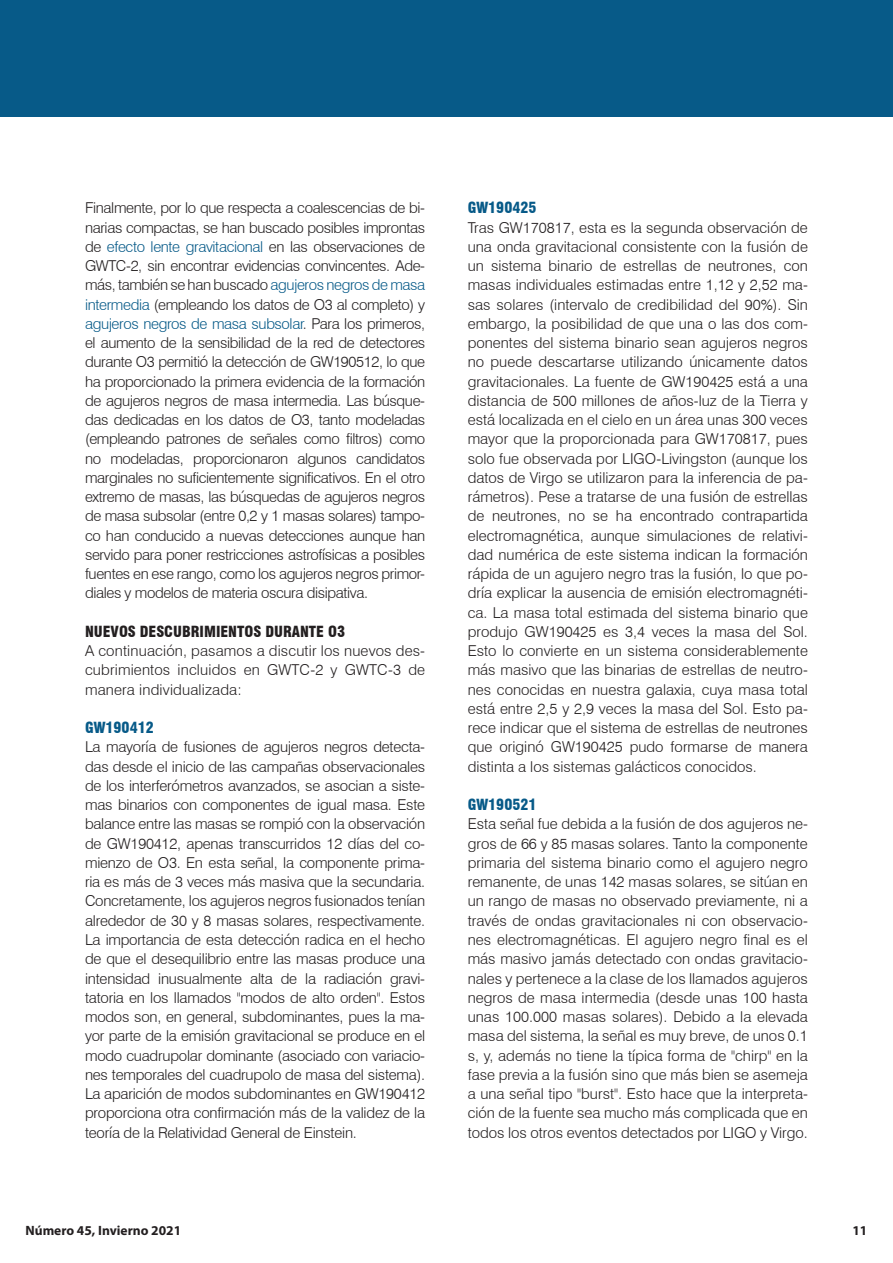
<style>
.page{position:relative;width:893px;height:1263px;background:#fff}
.page>*{position:absolute;margin:0;border:0;box-sizing:border-box;transform-origin:0 0}
.Body_1{font:300 15px/19.2px "Swiss 721 BT";color:#231f20;text-align:justify}
.Body_1-2{font:900 condensed 15px "Swiss 721 BT";color:#231f20}
.Body_1-3{font:900 condensed 15px "Swiss 721 BT";color:#075a88}
.t1{font:700 13.5px "Myriad Pro";color:#231f20}
.s1{color:#075a88}
</style>
<div class="page">
<div style="left:0;top:0;width:893px;height:117px;background:#075a88"></div>
<p class="Body_1" style="left:85px;top:198px;width:342px">Finalmente, por lo que respecta a coalescencias de bi&shy;narias compactas, se han buscado posibles improntas de <span class="s1">efecto lente gravitacional</span> en las observaciones de GWTC-2, sin encontrar evidencias convincentes. Ade&shy;más, también se han buscado <span class="s1">agujeros negros de masa intermedia</span> (empleando los datos de O3 al completo) y <span class="s1">agujeros negros de masa subsolar</span>. Para los primeros, el aumento de la sensibilidad de la red de detectores durante O3 permitió la detección de GW190512, lo que ha proporcionado la primera evidencia de la formación de agujeros negros de masa intermedia. Las búsque&shy;das dedicadas en los datos de O3, tanto modeladas (empleando patrones de señales como filtros) como no modeladas, proporcionaron algunos candidatos marginales no suficientemente significativos. En el otro extremo de masas, las búsquedas de agujeros negros de masa subsolar (entre 0,2 y 1 masas solares) tampo&shy;co han conducido a nuevas detecciones aunque han servido para poner restricciones astrofísicas a posibles fuentes en ese rango, como los agujeros negros primor&shy;diales y modelos de materia oscura disipativa.</p>
<p class="Body_1-2" style="left:85px;top:622px;width:261px">NUEVOS DESCUBRIMIENTOS DURANTE O3</p>
<p class="Body_1" style="left:85px;top:641px;width:342px">A continuación, pasamos a discutir los nuevos des&shy;cubrimientos incluidos en GWTC-2 y GWTC-3 de manera individualizada:</p>
<p class="Body_1-3" style="left:85px;top:719px;width:70px">GW190412</p>
<p class="Body_1" style="left:85px;top:737px;width:342px">La mayoría de fusiones de agujeros negros detecta&shy;das desde el inicio de las campañas observacionales de los interferómetros avanzados, se asocian a siste&shy;mas binarios con componentes de igual masa. Este balance entre las masas se rompió con la observación de GW190412, apenas transcurridos 12 días del co&shy;mienzo de O3. En esta señal, la componente prima&shy;ria es más de 3 veces más masiva que la secundaria.<br>Concretamente, los agujeros negros fusionados tenían alrededor de 30 y 8 masas solares, respectivamente.<br>La importancia de esta detección radica en el hecho de que el desequilibrio entre las masas produce una intensidad inusualmente alta de la radiación gravi&shy;tatoria en los llamados "modos de alto orden". Estos modos son, en general, subdominantes, pues la ma&shy;yor parte de la emisión gravitacional se produce en el modo cuadrupolar dominante (asociado con variacio&shy;nes temporales del cuadrupolo de masa del sistema).<br>La aparición de modos subdominantes en GW190412 proporciona otra confirmación más de la validez de la teoría de la Relatividad General de Einstein.</p>
<p class="Body_1-3" style="left:468px;top:199px;width:70px">GW190425</p>
<p class="Body_1" style="left:468px;top:218px;width:342px">Tras GW170817, esta es la segunda observación de una onda gravitacional consistente con la fusión de un sistema binario de estrellas de neutrones, con masas individuales estimadas entre 1,12 y 2,52 ma&shy;sas solares (intervalo de credibilidad del 90%). Sin embargo, la posibilidad de que una o las dos com&shy;ponentes del sistema binario sean agujeros negros no puede descartarse utilizando únicamente datos gravitacionales. La fuente de GW190425 está a una distancia de 500 millones de años-luz de la Tierra y está localizada en el cielo en un área unas 300 veces mayor que la proporcionada para GW170817, pues solo fue observada por LIGO-Livingston (aunque los datos de Virgo se utilizaron para la inferencia de pa&shy;rámetros). Pese a tratarse de una fusión de estrellas de neutrones, no se ha encontrado contrapartida electromagnética, aunque simulaciones de relativi&shy;dad numérica de este sistema indican la formación rápida de un agujero negro tras la fusión, lo que po&shy;dría explicar la ausencia de emisión electromagnéti&shy;ca. La masa total estimada del sistema binario que produjo GW190425 es 3,4 veces la masa del Sol.<br>Esto lo convierte en un sistema considerablemente más masivo que las binarias de estrellas de neutro&shy;nes conocidas en nuestra galaxia, cuya masa total está entre 2,5 y 2,9 veces la masa del Sol. Esto pa&shy;rece indicar que el sistema de estrellas de neutrones que originó GW190425 pudo formarse de manera distinta a los sistemas galácticos conocidos.</p>
<p class="Body_1-3" style="left:468px;top:796px;width:70px">GW190521</p>
<p class="Body_1" style="left:468px;top:814px;width:342px">Esta señal fue debida a la fusión de dos agujeros ne&shy;gros de 66 y 85 masas solares. Tanto la componente primaria del sistema binario como el agujero negro remanente, de unas 142 masas solares, se sitúan en un rango de masas no observado previamente, ni a través de ondas gravitacionales ni con observacio&shy;nes electromagnéticas. El agujero negro final es el más masivo jamás detectado con ondas gravitacio&shy;nales y pertenece a la clase de los llamados agujeros negros de masa intermedia (desde unas 100 hasta unas 100.000 masas solares). Debido a la elevada masa del sistema, la señal es muy breve, de unos 0.1 s, y, además no tiene la típica forma de "chirp" en la fase previa a la fusión sino que más bien se asemeja a una señal tipo "burst". Esto hace que la interpreta&shy;ción de la fuente sea mucho más complicada que en todos los otros eventos detectados por LIGO y Virgo.</p>
<p class="t1" style="left:26px;top:1221px;width:157px">Número 45, Invierno 2021</p>
<p class="t1" style="left:852px;top:1221px;width:16px">11</p>
</div>
